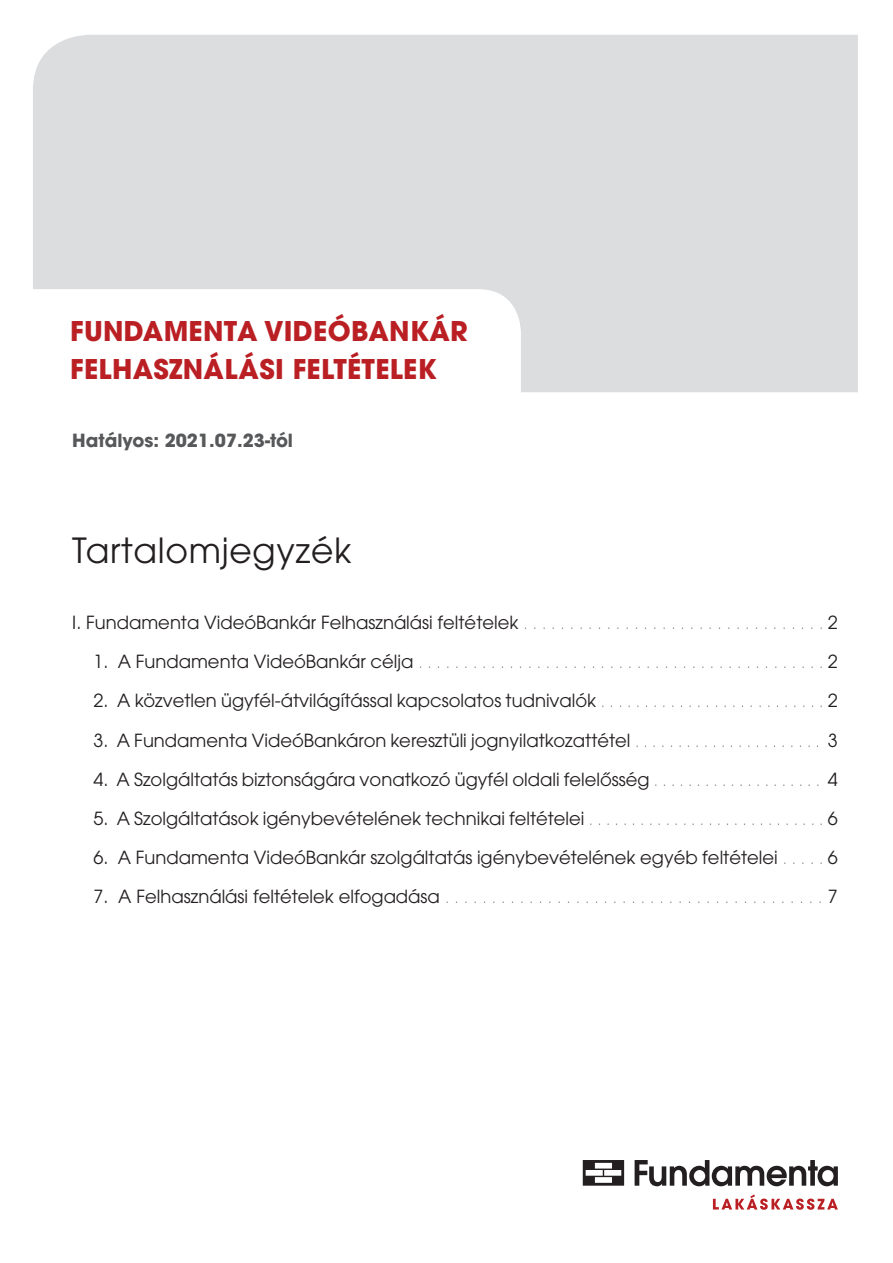
<style>
.page{position:relative;width:893px;height:1263px;background:#fff}
.page>*{position:absolute;margin:0;border:0;box-sizing:border-box;transform-origin:0 0}
.t1{font:34.5px "ITC Avant Garde Pro";letter-spacing:.02em;color:#231f20}
.t2{font:700 27px/37.5px "ITC Avant Garde Pro";letter-spacing:.01em;color:#ba1f24}
.t3{font:18px "ITC Avant Garde Pro";color:#231f20}
.t4{font:200 18px "ITC Avant Garde Pro";color:#231f20}
.t5{font:700 18px "ITC Avant Garde Pro";color:#57585a}
.s1{font-weight:200}
.s2{font-weight:400}
</style>
<div class="page">
<svg style="left:583px;top:1160px;width:41px;height:26px"></svg>
<svg style="left:635px;top:1160px;width:203px;height:26px"></svg>
<svg style="left:713px;top:1194px;width:125px;height:16px"></svg>
<div style="left:33px;top:35px;width:825px;height:357px;background:#dcdddf"></div>
<svg style="left:33px;top:289px;width:488px;height:103px"></svg>
<p class="t2" style="left:70px;top:312px;width:399px">FUNDAMENTA VIDEÓBANKÁR<br>FELHASZNÁLÁSI FELTÉTELEK</p>
<p class="t5" style="left:72px;top:428px;width:222px">Hatályos: 2021.07.23-tól</p>
<p class="t1" style="left:72px;top:529px;width:281px">Tartalomjegyzék</p>
<p class="t3" style="left:72px;top:612px;width:767px">I. Fundamenta VideóBankár Felhasználási feltételek <span class="s1">. . . . . . . . . . . . . . . . . . . . . . . . . . . . . . . . .</span> 2</p>
<p class="t4" style="left:94px;top:650px;width:746px"><span class="s2">1. A Fundamenta VideóBankár célja</span> . . . . . . . . . . . . . . . . . . . . . . . . . . . . . . . . . . . . . . . . . . . . . <span class="s2">2</span></p>
<p class="t3" style="left:94px;top:690px;width:746px">2. A közvetlen ügyfél-átvilágítással kapcsolatos tudnivalók <span class="s1">. . . . . . . . . . . . . . . . . . . . . . . . . .</span> 2</p>
<p class="t3" style="left:94px;top:729px;width:746px">3. A Fundamenta VideóBankáron keresztüli jognyilatkozattétel <span class="s1">. . . . . . . . . . . . . . . . . . . . . .</span> 3</p>
<p class="t3" style="left:94px;top:768px;width:746px">4. A Szolgáltatás biztonságára vonatkozó ügyfél oldali felelősség <span class="s1">. . . . . . . . . . . . . . . . . . . .</span> 4</p>
<p class="t3" style="left:94px;top:807px;width:746px">5. A Szolgáltatások igénybevételének technikai feltételei <span class="s1">. . . . . . . . . . . . . . . . . . . . . . . . . . . .</span> 6</p>
<p class="t3" style="left:94px;top:846px;width:746px">6. A Fundamenta VideóBankár szolgáltatás igénybevételének egyéb feltételei <span class="s1">. . . . .</span> 6</p>
<p class="t4" style="left:94px;top:884px;width:746px"><span class="s2">7. A Felhasználási feltételek elfogadása</span> . . . . . . . . . . . . . . . . . . . . . . . . . . . . . . . . . . . . . . . . . <span class="s2">7</span></p>
</div>
